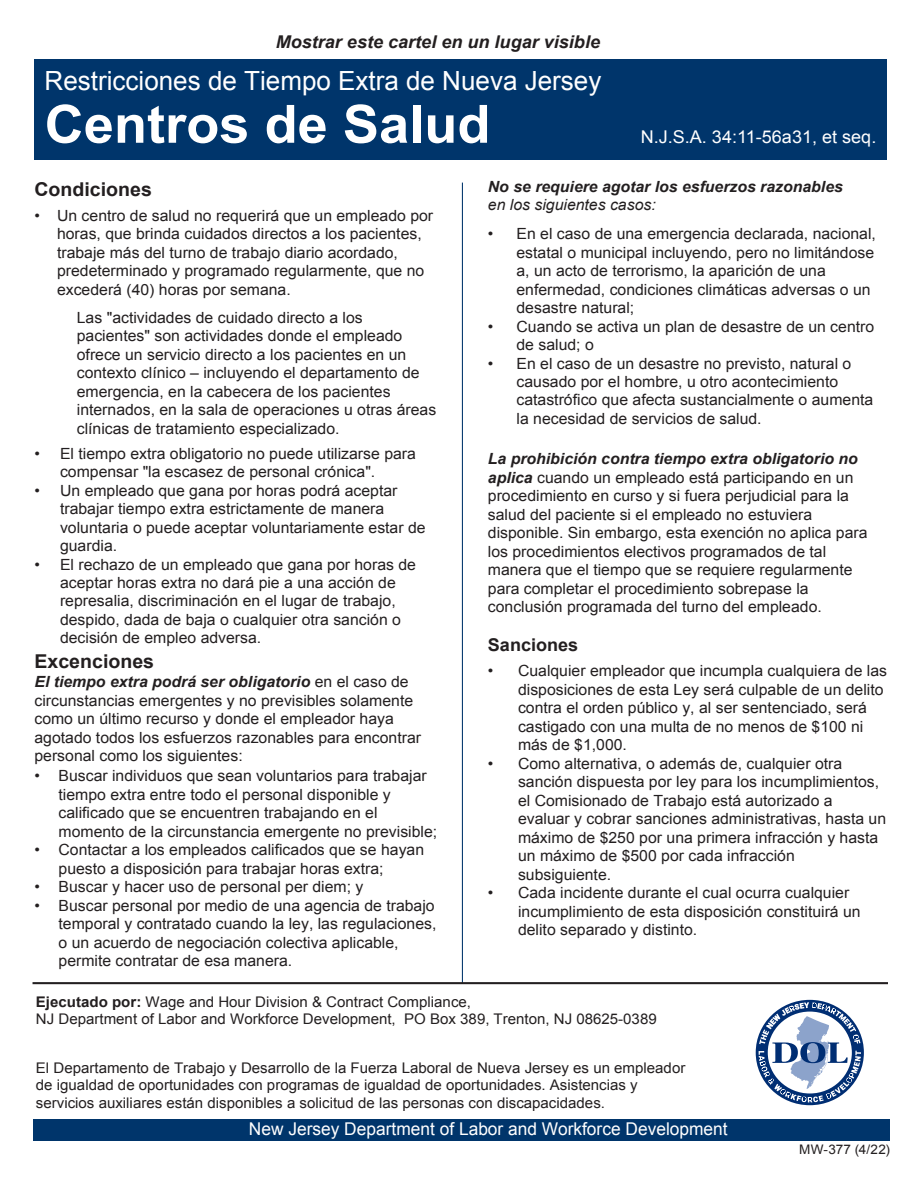
<style>
.page{position:relative;width:918px;height:1188px;background:#fff}
.page>*{position:absolute;margin:0;border:0;box-sizing:border-box;transform-origin:0 0}
.t1{font:700 52.8px "Arial";color:#fff}
.t2{font:26.4px "Arial";color:#fff}
.t3{font:700 19.05px "Arial";color:#231f20}
.t4{font:17.55px "Arial";color:#fff}
.t5{font:italic 700 17.55px "Arial";color:#231f20}
.t6{font:700 17.55px "Arial";color:#231f20}
.t7{font:15.45px/18.5px "Arial";color:#231f20}
.t8{font:italic 700 15.45px/18.6px "Arial";color:#231f20}
.t9{font:14.7px/17.5px "Arial";color:#231f20}
.t10{font:13.2px "Arial";letter-spacing:.015em;color:#231f20}
.s1{font-weight:700;font-style:italic}
.s2{font-weight:400}
.s3{font-weight:700}
</style>
<div class="page">
<div style="left:33px;top:1119px;width:857px;height:21px;background:#00356b"></div>
<div style="left:35px;top:59px;width:852px;height:101px;background:#00356b"></div>
<svg style="left:756px;top:1000px;width:108px;height:105px"></svg>
<hr style="left:462px;top:183px;width:1px;height:800px;background:#00356b">
<hr style="left:33px;top:982px;width:855px;height:2px;background:#231f20">
<p class="t5" style="left:276px;top:31px;width:326px">Mostrar este cartel en un lugar visible</p>
<p class="t2" style="left:45px;top:63px;width:558px">Restricciones de Tiempo Extra de Nueva Jersey</p>
<p class="t1" style="left:45px;top:89px;width:447px">Centros de Salud</p>
<p class="t3" style="left:34px;top:177px;width:119px">Condiciones</p>
<p class="t7" style="left:57px;top:206px;width:378px;text-indent:-23px">• Un centro de salud no requerirá que un empleado por horas, que brinda cuidados directos a los pacientes, trabaje más del turno de trabajo diario acordado, predeterminado y programado regularmente, que no excederá (40) horas por semana.</p>
<p class="t7" style="left:77px;top:308px;width:361px">Las "actividades de cuidado directo a los pacientes" son actividades donde el empleado ofrece un servicio directo a los pacientes en un contexto clínico – incluyendo el departamento de emergencia, en la cabecera de los pacientes internados, en la sala de operaciones u otras áreas clínicas de tratamiento especializado.</p>
<p class="t7" style="left:60px;top:444px;width:357px;text-indent:-26px">• El tiempo extra obligatorio no puede utilizarse para compensar "la escasez de personal crónica".</p>
<p class="t7" style="left:60px;top:481px;width:367px;text-indent:-26px">• Un empleado que gana por horas podrá aceptar trabajar tiempo extra estrictamente de manera voluntaria o puede aceptar voluntariamente estar de guardia.</p>
<p class="t7" style="left:60px;top:555px;width:357px;text-indent:-26px">• El rechazo de un empleado que gana por horas de aceptar horas extra no dará pie a una acción de represalia, discriminación en el lugar de trabajo, despido, dada de baja o cualquier otra sanción o decisión de empleo adversa.</p>
<p class="t3" style="left:34px;top:648px;width:121px">Excenciones</p>
<p class="t7" style="left:34px;top:673px;width:388px"><span class="s1">El tiempo extra podrá ser obligatorio</span> en el caso de circunstancias emergentes y no previsibles solamente como un último recurso y donde el empleador haya agotado todos los esfuerzos razonables para encontrar personal como los siguientes:</p>
<p class="t7" style="left:59px;top:767px;width:380px;text-indent:-24px">• Buscar individuos que sean voluntarios para trabajar tiempo extra entre todo el personal disponible y calificado que se encuentren trabajando en el momento de la circunstancia emergente no previsible;</p>
<p class="t7" style="left:59px;top:841px;width:367px;text-indent:-24px">• Contactar a los empleados calificados que se hayan puesto a disposición para trabajar horas extra;</p>
<p class="t7" style="left:34px;top:878px;width:331px">• Buscar y hacer uso de personal per diem; y</p>
<p class="t7" style="left:59px;top:896px;width:379px;text-indent:-24px">• Buscar personal por medio de una agencia de trabajo temporal y contratado cuando la ley, las regulaciones, o un acuerdo de negociación colectiva aplicable, permite contratar de esa manera.</p>
<p class="t4" style="left:641px;top:126px;width:237px">N.J.S.A. 34:11-56a31, et seq.</p>
<p class="t8" style="left:488px;top:177px;width:357px">No se requiere agotar los esfuerzos razonables <span class="s2">en los siguientes casos:</span></p>
<p class="t7" style="left:517px;top:225px;width:361px;text-indent:-29px">• En el caso de una emergencia declarada, nacional, estatal o municipal incluyendo, pero no limitándose a, un acto de terrorismo, la aparición de una enfermedad, condiciones climáticas adversas o un desastre natural;</p>
<p class="t7" style="left:517px;top:317px;width:359px;text-indent:-29px">• Cuando se activa un plan de desastre de un centro de salud; o</p>
<p class="t7" style="left:517px;top:354px;width:358px;text-indent:-29px">• En el caso de un desastre no previsto, natural o causado por el hombre, u otro acontecimiento catastrófico que afecta sustancialmente o aumenta la necesidad de servicios de salud.</p>
<p class="t7" style="left:488px;top:450px;width:381px"><span class="s1">La prohibición contra tiempo extra obligatorio no aplica</span> cuando un empleado está participando en un procedimiento en curso y si fuera perjudicial para la salud del paciente si el empleado no estuviera disponible. Sin embargo, esta exención no aplica para los procedimientos electivos programados de tal manera que el tiempo que se requiere regularmente para completar el procedimiento sobrepase la conclusión programada del turno del empleado.</p>
<p class="t6" style="left:488px;top:633px;width:92px">Sanciones</p>
<p class="t7" style="left:518px;top:662px;width:371px;text-indent:-30px">• Cualquier empleador que incumpla cualquiera de las disposiciones de esta Ley será culpable de un delito contra el orden público y, al ser sentenciado, será castigado con una multa de no menos de $100 ni más de $1,000.</p>
<p class="t7" style="left:518px;top:754px;width:370px;text-indent:-30px">• Como alternativa, o además de, cualquier otra sanción dispuesta por ley para los incumplimientos, el Comisionado de Trabajo está autorizado a evaluar y cobrar sanciones administrativas, hasta un máximo de $250 por una primera infracción y hasta un máximo de $500 por cada infracción subsiguiente.</p>
<p class="t7" style="left:518px;top:884px;width:344px;text-indent:-30px">• Cada incidente durante el cual ocurra cualquier incumplimiento de esta disposición constituirá un delito separado y distinto.</p>
<p class="t9" style="left:36px;top:993px;width:622px"><span class="s3">Ejecutado por:</span> Wage and Hour Division &amp; Contract Compliance,<br>NJ Department of Labor and Workforce Development, PO Box 389, Trenton, NJ 08625-0389</p>
<p class="t9" style="left:36px;top:1059px;width:651px">El Departamento de Trabajo y Desarrollo de la Fuerza Laboral de Nueva Jersey es un empleador de igualdad de oportunidades con programas de igualdad de oportunidades. Asistencias y servicios auxiliares están disponibles a solicitud de las personas con discapacidades.</p>
<p class="t4" style="left:249px;top:1118px;width:480px">New Jersey Department of Labor and Workforce Development</p>
<p class="t10" style="left:799px;top:1141px;width:92px">MW-377 (4/22)</p>
</div>
